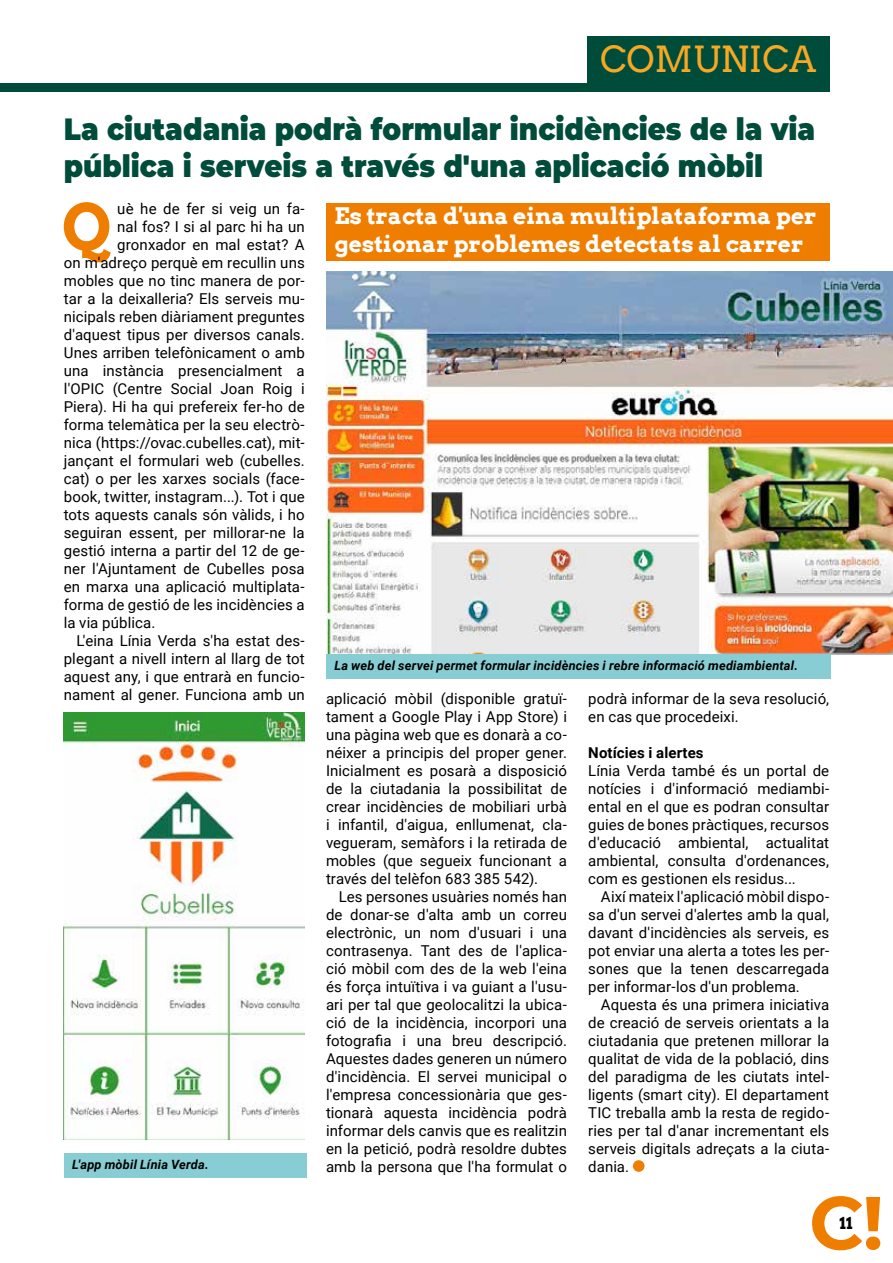
<style>
.page{position:relative;width:893px;height:1263px;background:#fff}
.page>*{position:absolute;margin:0;border:0;box-sizing:border-box;transform-origin:0 0}
.t1{font:700 63.6px "Arvo";color:#ef7d00}
.t2{font:36px "Arvo";color:#f7a823}
.t3{font:900 30.75px/36.9px "Montserrat";color:#004c3b;scale:.9 1}
.t4{font:700 22.8px "Arvo";color:#fff}
.t5{font:700 16.5px "Arvo";color:#000}
.t6{font:15px/18px "Roboto";letter-spacing:.005em;color:#000;text-align:justify}
.t7{font:700 15px "Roboto";letter-spacing:.005em;color:#000}
.t8{font:italic 700 12.75px "Roboto";letter-spacing:.015em;color:#000}
</style>
<div class="page">
<svg style="left:812px;top:1196px;width:68px;height:54px"></svg>
<div style="left:0;top:83px;width:829px;height:9px;background:#004c3b"></div>
<div style="left:633px;top:1160px;width:11px;height:12px;background:#ef7d00;border-radius:50%"></div>
<div style="left:326px;top:203px;width:503px;height:57px;background:#ef7d00"></div>
<img style="left:326px;top:271px;width:567px;height:383px">
<div style="left:326px;top:654px;width:504px;height:25px;background:#88cdd3"></div>
<img style="left:64px;top:713px;width:241px;height:426px">
<div style="left:587px;top:37px;width:243px;height:46px;background:#004c3b"></div>
<div style="left:64px;top:1153px;width:243px;height:24px;background:#88cdd3"></div>
<h2 class="t2" style="left:600px;top:38px;width:218px">COMUNICA</h2>
<h3 class="t3" style="left:64px;top:109px;width:836px">La ciutadania podrà formular incidències de la via pública i serveis a través d'una aplicació mòbil</h3>
<h3 class="t4" style="left:334px;top:202px;width:484px">Es tracta d'una eina multiplataforma per</h3>
<h1 class="t1" style="left:62px;top:187px;width:52px">Q</h1>
<p class="t6" style="left:117px;top:199px;width:189px">uè he de fer si veig un fa-</p>
<p class="t6" style="left:117px;top:217px;width:189px">nal fos? I si al parc hi ha un</p>
<p class="t6" style="left:117px;top:235px;width:189px">gronxador en mal estat? A</p>
<p class="t6" style="left:64px;top:253px;width:242px">on m'adreço perquè em recullin uns</p>
<p class="t6" style="left:64px;top:271px;width:242px">mobles que no tinc manera de por-</p>
<p class="t6" style="left:64px;top:289px;width:242px">tar a la deixalleria? Els serveis mu-</p>
<p class="t6" style="left:64px;top:307px;width:242px">nicipals reben diàriament preguntes</p>
<p class="t6" style="left:64px;top:325px;width:242px">d'aquest tipus per diversos canals.</p>
<p class="t6" style="left:64px;top:343px;width:242px">Unes arriben telefònicament o amb</p>
<p class="t6" style="left:64px;top:361px;width:242px">una instància presencialment a</p>
<p class="t6" style="left:64px;top:379px;width:242px">l'OPIC (Centre Social Joan Roig i</p>
<p class="t6" style="left:64px;top:397px;width:242px">Piera). Hi ha qui prefereix fer-ho de</p>
<p class="t6" style="left:64px;top:415px;width:242px">forma telemàtica per la seu electrò-</p>
<p class="t6" style="left:64px;top:433px;width:242px">nica (https://ovac.cubelles.cat), mit-</p>
<p class="t6" style="left:64px;top:451px;width:242px">jançant el formulari web (cubelles.</p>
<p class="t6" style="left:64px;top:469px;width:242px">cat) o per les xarxes socials (face-</p>
<p class="t6" style="left:64px;top:487px;width:242px">book, twitter, instagram...). Tot i que</p>
<p class="t6" style="left:64px;top:505px;width:242px">tots aquests canals són vàlids, i ho</p>
<p class="t6" style="left:64px;top:523px;width:242px">seguiran essent, per millorar-ne la</p>
<p class="t6" style="left:64px;top:541px;width:242px">gestió interna a partir del 12 de ge-</p>
<p class="t6" style="left:64px;top:559px;width:242px">ner l'Ajuntament de Cubelles posa</p>
<p class="t6" style="left:64px;top:577px;width:242px">en marxa una aplicació multiplata-</p>
<p class="t6" style="left:64px;top:595px;width:242px">forma de gestió de les incidències a</p>
<p class="t6" style="left:64px;top:613px;width:93px">la via pública.</p>
<p class="t6" style="left:77px;top:631px;width:230px">L'eina Línia Verda s'ha estat des-</p>
<p class="t6" style="left:64px;top:649px;width:242px">plegant a nivell intern al llarg de tot</p>
<p class="t6" style="left:64px;top:667px;width:242px">aquest any, i que entrarà en funcio-</p>
<p class="t6" style="left:64px;top:685px;width:242px">nament al gener. Funciona amb un</p>
<p class="t6" style="left:326px;top:689px;width:242px">aplicació mòbil (disponible gratuï&shy;tament a Google Play i App Store) i una pàgina web que es donarà a co&shy;néixer a principis del proper gener.<br>Inicialment es posarà a disposició de la ciutadania la possibilitat de crear incidències de mobiliari urbà i infantil, d'aigua, enllumenat, cla&shy;vegueram, semàfors i la retirada de mobles (que segueix funcionant a través del telèfon 683 385 542).</p>
<p class="t6" style="left:326px;top:887px;width:242px;text-indent:13px">Les persones usuàries només han de donar-se d'alta amb un correu electrònic, un nom d'usuari i una contrasenya. Tant des de l'aplica&shy;ció mòbil com des de la web l'eina és força intuïtiva i va guiant a l'usu&shy;ari per tal que geolocalitzi la ubica&shy;ció de la incidència, incorpori una fotografia i una breu descripció.<br>Aquestes dades generen un número d'incidència. El servei municipal o l'empresa concessionària que ges&shy;tionarà aquesta incidència podrà informar dels canvis que es realitzin en la petició, podrà resoldre dubtes amb la persona que l'ha formulat o</p>
<h3 class="t4" style="left:334px;top:229px;width:470px">gestionar problemes detectats al carrer</h3>
<p class="t8" style="left:334px;top:657px;width:465px">La web del servei permet formular incidències i rebre informació mediambiental.</p>
<p class="t6" style="left:588px;top:689px;width:242px">podrà informar de la seva resolució, en cas que procedeixi.</p>
<p class="t7" style="left:588px;top:742px;width:117px">Notícies i alertes</p>
<p class="t6" style="left:588px;top:761px;width:242px">Línia Verda també és un portal de notícies i d'informació mediambi&shy;ental en el que es podran consultar guies de bones pràctiques, recursos d'educació ambiental, actualitat ambiental, consulta d'ordenances, com es gestionen els residus...</p>
<p class="t6" style="left:588px;top:887px;width:242px;text-indent:13px">Així mateix l'aplicació mòbil dispo&shy;sa d'un servei d'alertes amb la qual, davant d'incidències als serveis, es pot enviar una alerta a totes les per&shy;sones que la tenen descarregada per informar-los d'un problema.</p>
<p class="t6" style="left:588px;top:995px;width:242px;text-indent:13px">Aquesta és una primera iniciativa de creació de serveis orientats a la ciutadania que pretenen millorar la qualitat de vida de la població, dins del paradigma de les ciutats intel· ligents (smart city). El departament TIC treballa amb la resta de regido&shy;ries per tal d'anar incrementant els serveis digitals adreçats a la ciuta&shy;dania.</p>
<p class="t8" style="left:72px;top:1155px;width:138px">L'app mòbil Línia Verda.</p>
<p class="t5" style="left:839px;top:1212px;width:15px">11</p>
</div>
